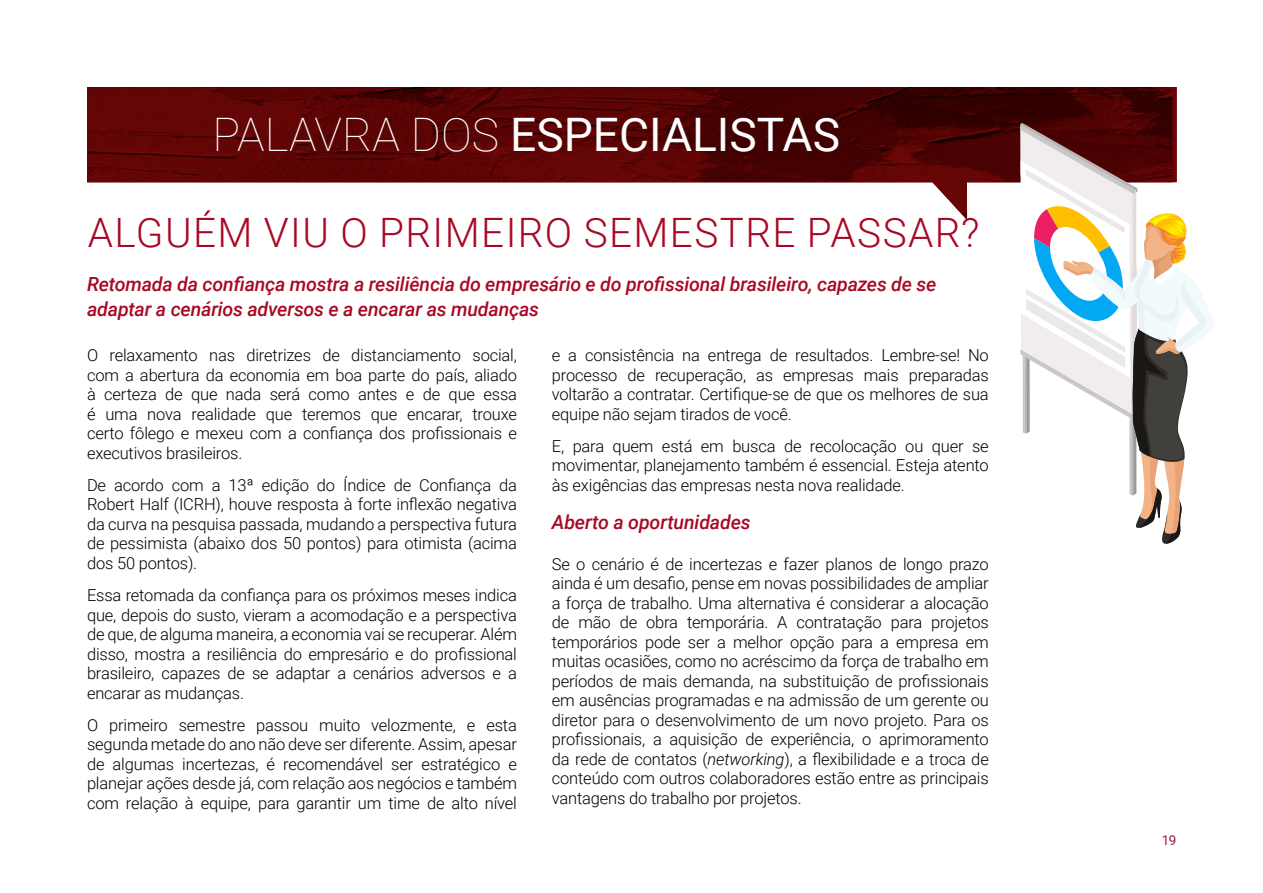
<style>
.page{position:relative;width:1263px;height:893px;background:#fff}
.page>*{position:absolute;margin:0;border:0;box-sizing:border-box;transform-origin:0 0}
.t1{font:46.2px "Roboto";color:#fff}
.t2{font:300 40.5px "Roboto";letter-spacing:.035em;color:#a70925}
.t3{font:italic 500 19.5px/25.5px "Roboto";letter-spacing:-.01em;color:#a70925}
.t4{font:300 16.5px/19.5px "Roboto";letter-spacing:-.01em;color:#000;text-align:justify}
.t5{font:13.5px "Roboto";color:#9e1c36}
.s1{font-weight:100}
.s2{font-style:italic}
</style>
<div class="page">
<img style="left:87px;top:87px;width:1085px;height:133px">
<svg style="left:1017px;top:123px;width:197px;height:421px"></svg>
<h1 class="t1" style="left:213px;top:102px;width:629px"><span class="s1">PALAVRA DOS</span> ESPECIALISTAS</h1>
<h2 class="t2" style="left:88px;top:205px;width:893px">ALGUÉM VIU O PRIMEIRO SEMESTRE PASSAR?</h2>
<p class="t3" style="left:87px;top:270px;width:851px">Retomada da confiança mostra a resiliência do empresário e do profissional brasileiro, capazes de se adaptar a cenários adversos e a encarar as mudanças</p>
<p class="t4" style="left:87px;top:345px;width:431px">O relaxamento nas diretrizes de distanciamento social, com a abertura da economia em boa parte do país, aliado à certeza de que nada será como antes e de que essa é uma nova realidade que teremos que encarar, trouxe certo fôlego e mexeu com a confiança dos profissionais e executivos brasileiros.</p>
<p class="t4" style="left:87px;top:475px;width:431px">De acordo com a 13ª edição do Índice de Confiança da Robert Half (ICRH), houve resposta à forte inflexão negativa da curva na pesquisa passada, mudando a perspectiva futura de pessimista (abaixo dos 50 pontos) para otimista (acima dos 50 pontos).</p>
<p class="t4" style="left:87px;top:585px;width:431px">Essa retomada da confiança para os próximos meses indica que, depois do susto, vieram a acomodação e a perspectiva de que, de alguma maneira, a economia vai se recuperar. Além disso, mostra a resiliência do empresário e do profissional brasileiro, capazes de se adaptar a cenários adversos e a encarar as mudanças.</p>
<p class="t4" style="left:87px;top:715px;width:431px">O primeiro semestre passou muito velozmente, e esta segunda metade do ano não deve ser diferente. Assim, apesar de algumas incertezas, é recomendável ser estratégico e planejar ações desde já, com relação aos negócios e também com relação à equipe, para garantir um time de alto nível</p>
<p class="t4" style="left:552px;top:345px;width:438px">e a consistência na entrega de resultados. Lembre-se! No processo de recuperação, as empresas mais preparadas voltarão a contratar. Certifique-se de que os melhores de sua equipe não sejam tirados de você.</p>
<p class="t4" style="left:552px;top:436px;width:438px">E, para quem está em busca de recolocação ou quer se movimentar, planejamento também é essencial. Esteja atento às exigências das empresas nesta nova realidade.</p>
<p class="t3" style="left:552px;top:509px;width:200px">Aberto a oportunidades</p>
<p class="t4" style="left:552px;top:554px;width:438px">Se o cenário é de incertezas e fazer planos de longo prazo ainda é um desafio, pense em novas possibilidades de ampliar a força de trabalho. Uma alternativa é considerar a alocação de mão de obra temporária. A contratação para projetos temporários pode ser a melhor opção para a empresa em muitas ocasiões, como no acréscimo da força de trabalho em períodos de mais demanda, na substituição de profissionais em ausências programadas e na admissão de um gerente ou diretor para o desenvolvimento de um novo projeto. Para os profissionais, a aquisição de experiência, o aprimoramento da rede de contatos (<span class="s2">networking</span>), a flexibilidade e a troca de conteúdo com outros colaboradores estão entre as principais vantagens do trabalho por projetos.</p>
<p class="t5" style="left:1162px;top:831px;width:16px">19</p>
</div>
